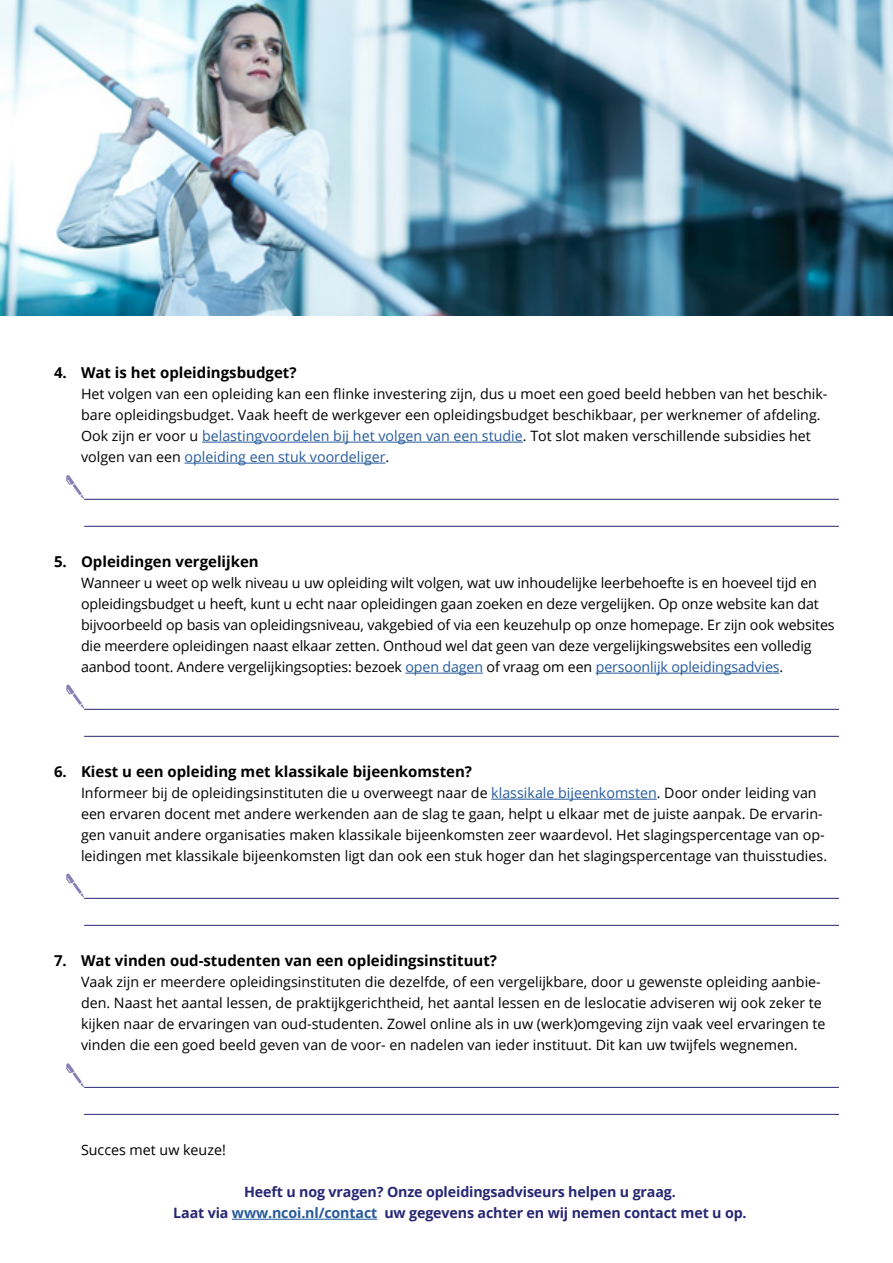
<style>
.page{position:relative;width:893px;height:1263px;background:#fff}
.page>*{position:absolute;margin:0;border:0;box-sizing:border-box;transform-origin:0 0}
.t1{font:700 15px "Open Sans";color:#000}
.t2{font:14.25px/21px "Open Sans";color:#000}
.t3{font:700 14.25px/21px "Open Sans";letter-spacing:-.01em;color:#272774;text-align:center}
.s1{color:#275b9b}
</style>
<div class="page">
<hr style="left:202px;top:442px;width:321px;height:1px;background:#275b9b">
<hr style="left:185px;top:463px;width:201px;height:1px;background:#275b9b">
<hr style="left:405px;top:673px;width:78px;height:1px;background:#275b9b">
<hr style="left:596px;top:673px;width:183px;height:1px;background:#275b9b">
<hr style="left:491px;top:799px;width:166px;height:1px;background:#275b9b">
<hr style="left:232px;top:1219px;width:145px;height:1px;background:#275b9b">
<hr style="left:84px;top:1087px;width:755px;height:1px;background:#272774">
<hr style="left:84px;top:898px;width:755px;height:1px;background:#272774">
<hr style="left:84px;top:709px;width:755px;height:1px;background:#272774">
<hr style="left:84px;top:499px;width:755px;height:1px;background:#272774">
<hr style="left:84px;top:1114px;width:755px;height:1px;background:#272774">
<hr style="left:84px;top:925px;width:755px;height:1px;background:#272774">
<hr style="left:84px;top:736px;width:755px;height:1px;background:#272774">
<hr style="left:84px;top:526px;width:755px;height:1px;background:#272774">
<svg style="left:66px;top:475px;width:18px;height:24px"></svg>
<svg style="left:66px;top:684px;width:18px;height:25px"></svg>
<svg style="left:66px;top:873px;width:18px;height:25px"></svg>
<svg style="left:66px;top:1063px;width:18px;height:24px"></svg>
<img style="left:0;top:0;width:893px;height:315px">
<p class="t1" style="left:54px;top:362px;width:244px">4. Wat is het opleidingsbudget?</p>
<p class="t2" style="left:81px;top:383px;width:748px">Het volgen van een opleiding kan een flinke investering zijn, dus u moet een goed beeld hebben van het beschik&shy;bare opleidingsbudget. Vaak heeft de werkgever een opleidingsbudget beschikbaar, per werknemer of afdeling.<br>Ook zijn er voor u <span class="s1">belastingvoordelen bij het volgen van een studie</span>. Tot slot maken verschillende subsidies het volgen van een <span class="s1">opleiding een stuk voordeliger</span>.</p>
<p class="t1" style="left:54px;top:551px;width:206px">5. Opleidingen vergelijken</p>
<p class="t2" style="left:81px;top:572px;width:755px">Wanneer u weet op welk niveau u uw opleiding wilt volgen, wat uw inhoudelijke leerbehoefte is en hoeveel tijd en opleidingsbudget u heeft, kunt u echt naar opleidingen gaan zoeken en deze vergelijken. Op onze website kan dat bijvoorbeeld op basis van opleidingsniveau, vakgebied of via een keuzehulp op onze homepage. Er zijn ook websites die meerdere opleidingen naast elkaar zetten. Onthoud wel dat geen van deze vergelijkingswebsites een volledig aanbod toont. Andere vergelijkingsopties: bezoek <span class="s1">open dagen</span> of vraag om een <span class="s1">persoonlijk opleidingsadvies</span>.</p>
<p class="t1" style="left:54px;top:761px;width:420px">6. Kiest u een opleiding met klassikale bijeenkomsten?</p>
<p class="t2" style="left:81px;top:782px;width:748px">Informeer bij de opleidingsinstituten die u overweegt naar de <span class="s1">klassikale bijeenkomsten</span>. Door onder leiding van een ervaren docent met andere werkenden aan de slag te gaan, helpt u elkaar met de juiste aanpak. De ervarin&shy;gen vanuit andere organisaties maken klassikale bijeenkomsten zeer waardevol. Het slagingspercentage van op&shy;leidingen met klassikale bijeenkomsten ligt dan ook een stuk hoger dan het slagingspercentage van thuisstudies.</p>
<p class="t1" style="left:54px;top:950px;width:445px">7. Wat vinden oud-studenten van een opleidingsinstituut?</p>
<p class="t2" style="left:81px;top:971px;width:746px">Vaak zijn er meerdere opleidingsinstituten die dezelfde, of een vergelijkbare, door u gewenste opleiding aanbie&shy;den. Naast het aantal lessen, de praktijkgerichtheid, het aantal lessen en de leslocatie adviseren wij ook zeker te kijken naar de ervaringen van oud-studenten. Zowel online als in uw (werk)omgeving zijn vaak veel ervaringen te vinden die een goed beeld geven van de voor- en nadelen van ieder instituut. Dit kan uw twijfels wegnemen.</p>
<p class="t2" style="left:81px;top:1139px;width:146px">Succes met uw keuze!</p>
<p class="t3" style="left:173px;top:1181px;width:575px">Heeft u nog vragen? Onze opleidingsadviseurs helpen u graag.<br>Laat via <span class="s1">www.ncoi.nl/contact</span> uw gegevens achter en wij nemen contact met u op.</p>
</div>
